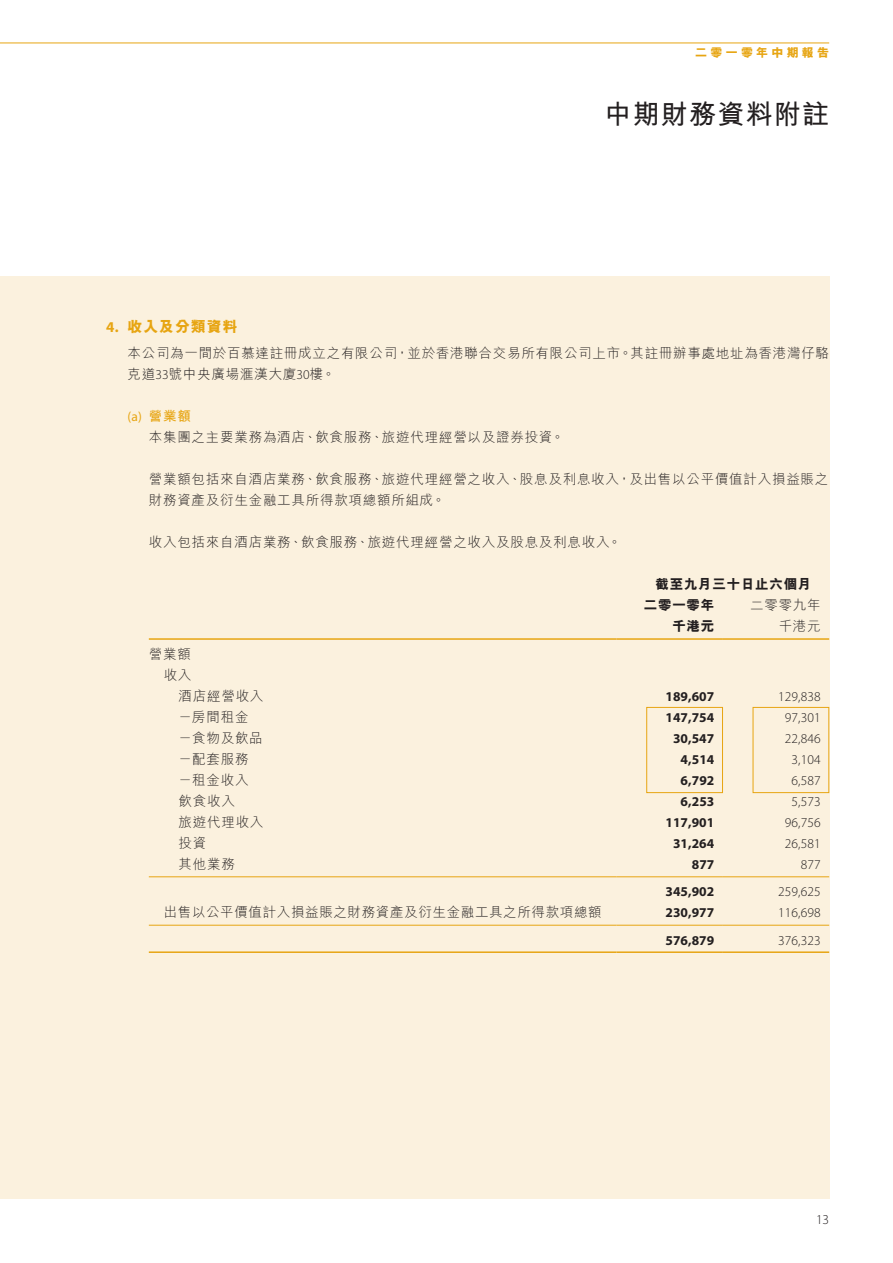
<style>
.page{position:relative;width:893px;height:1263px;background:#fff}
.page>*{position:absolute;margin:0;border:0;box-sizing:border-box;transform-origin:0 0}
.t1{font:700 27px "M Hei HK";letter-spacing:.045em;color:#231f20}
.Heading_1{font:800 15px "M Hei HK";letter-spacing:.055em;color:#e7a512}
.Body_Text{font:300 13.5px/21px "M Hei HK";letter-spacing:.055em;color:#231f20}
.Body_Text-2{font:300 13.5px "Myriad Pro";letter-spacing:.005em;color:#231f20}
.Body_Text-3{font:700 13.5px "Myriad Pro";letter-spacing:.005em;color:#231f20}
.Body_Text-4{font:800 13.5px "M Hei HK";letter-spacing:.055em;color:#231f20}
.Heading_2{font:13.5px "Myriad Pro";color:#e7a512}
.t2{font:800 12px "M Hei HK";letter-spacing:.27em;color:#e7a512}
.s1{font-family:"Myriad Pro";font-weight:700}
.s2{font-family:"Myriad Pro"}
.s3{font-family:"M Hei HK";font-weight:700}
</style>
<div class="page">
<div style="left:0;top:276px;width:829px;height:923px;background:#fbf1de"></div>
<hr style="left:0;top:43px;width:829px;height:1px;background:#e7a512">
<hr style="left:149px;top:638px;width:468px;height:2px;background:#e7a512">
<hr style="left:617px;top:638px;width:106px;height:2px;background:#e7a512">
<hr style="left:723px;top:638px;width:106px;height:2px;background:#e7a512">
<hr style="left:149px;top:876px;width:468px;height:1px;background:#e7a512">
<hr style="left:617px;top:876px;width:106px;height:1px;background:#e7a512">
<hr style="left:723px;top:876px;width:106px;height:1px;background:#e7a512">
<hr style="left:149px;top:925px;width:468px;height:1px;background:#e7a512">
<hr style="left:617px;top:925px;width:106px;height:1px;background:#e7a512">
<hr style="left:723px;top:925px;width:106px;height:1px;background:#e7a512">
<hr style="left:149px;top:951px;width:468px;height:2px;background:#e7a512">
<hr style="left:617px;top:951px;width:106px;height:2px;background:#e7a512">
<hr style="left:723px;top:951px;width:106px;height:2px;background:#e7a512">
<div style="left:753px;top:707px;width:76px;height:86px;border:1px solid #e7a512"></div>
<div style="left:646px;top:707px;width:77px;height:86px;border:1px solid #e7a512"></div>
<p class="t2" style="left:695px;top:46px;width:135px">二零一零年中期報告</p>
<h1 class="t1" style="left:604px;top:94px;width:226px">中期財務資料附註</h1>
<p class="Heading_1" style="left:106px;top:319px;width:133px"><span class="s1">4.</span> 收入及分類資料</p>
<p class="Body_Text" style="left:128px;top:342px;width:703px">本公司為一間於百慕達註冊成立之有限公司，並於香港聯合交易所有限公司上市。其註冊辦事處地址為香港灣仔駱克道<span class="s2">33</span>號中央廣場滙漢大廈<span class="s2">30</span>樓。</p>
<p class="Heading_2" style="left:128px;top:408px;width:65px">(a) <span class="s3">營業額</span></p>
<p class="Body_Text" style="left:149px;top:426px;width:417px">本集團之主要業務為酒店、飲食服務、旅遊代理經營以及證券投資。</p>
<p class="Body_Text" style="left:149px;top:468px;width:681px">營業額包括來自酒店業務、飲食服務、旅遊代理經營之收入、股息及利息收入，及出售以公平價值計入損益賬之財務資產及衍生金融工具所得款項總額所組成。</p>
<p class="Body_Text" style="left:149px;top:531px;width:474px">收入包括來自酒店業務、飲食服務、旅遊代理經營之收入及股息及利息收入。</p>
<p class="Body_Text-4" style="left:655px;top:577px;width:157px">截至九月三十日止六個月</p>
<p class="Body_Text-4" style="left:644px;top:598px;width:72px">二零一零年</p>
<p class="Body_Text" style="left:750px;top:594px;width:72px">二零零九年</p>
<p class="Body_Text-4" style="left:672px;top:619px;width:43px">千港元</p>
<p class="Body_Text" style="left:779px;top:615px;width:44px">千港元</p>
<p class="Body_Text" style="left:149px;top:643px;width:44px">營業額</p>
<p class="Body_Text" style="left:164px;top:664px;width:29px">收入</p>
<p class="Body_Text" style="left:179px;top:685px;width:86px">酒店經營收入</p>
<p class="Body_Text-3" style="left:665px;top:688px;width:50px">189,607</p>
<p class="Body_Text-2" style="left:778px;top:688px;width:44px">129,838</p>
<p class="Body_Text" style="left:179px;top:706px;width:71px">－房間租金</p>
<p class="Body_Text-3" style="left:665px;top:709px;width:50px">147,754</p>
<p class="Body_Text-2" style="left:785px;top:709px;width:37px">97,301</p>
<p class="Body_Text" style="left:179px;top:727px;width:86px">－食物及飲品</p>
<p class="Body_Text-3" style="left:673px;top:730px;width:43px">30,547</p>
<p class="Body_Text-2" style="left:785px;top:730px;width:37px">22,846</p>
<p class="Body_Text" style="left:179px;top:748px;width:71px">－配套服務</p>
<p class="Body_Text-3" style="left:681px;top:751px;width:35px">4,514</p>
<p class="Body_Text-2" style="left:792px;top:751px;width:31px">3,104</p>
<p class="Body_Text" style="left:179px;top:769px;width:71px">－租金收入</p>
<p class="Body_Text-3" style="left:681px;top:772px;width:35px">6,792</p>
<p class="Body_Text-2" style="left:792px;top:772px;width:31px">6,587</p>
<p class="Body_Text" style="left:179px;top:790px;width:58px">飲食收入</p>
<p class="Body_Text-3" style="left:681px;top:793px;width:35px">6,253</p>
<p class="Body_Text-2" style="left:792px;top:793px;width:31px">5,573</p>
<p class="Body_Text" style="left:179px;top:811px;width:86px">旅遊代理收入</p>
<p class="Body_Text-3" style="left:665px;top:814px;width:50px">117,901</p>
<p class="Body_Text-2" style="left:785px;top:814px;width:37px">96,756</p>
<p class="Body_Text" style="left:179px;top:832px;width:29px">投資</p>
<p class="Body_Text-3" style="left:673px;top:835px;width:43px">31,264</p>
<p class="Body_Text-2" style="left:785px;top:835px;width:37px">26,581</p>
<p class="Body_Text" style="left:179px;top:853px;width:58px">其他業務</p>
<p class="Body_Text-3" style="left:692px;top:856px;width:24px">877</p>
<p class="Body_Text-2" style="left:801px;top:856px;width:21px">877</p>
<p class="Body_Text-3" style="left:665px;top:883px;width:50px">345,902</p>
<p class="Body_Text-2" style="left:778px;top:884px;width:44px">259,625</p>
<p class="Body_Text" style="left:164px;top:902px;width:439px">出售以公平價值計入損益賬之財務資產及衍生金融工具之所得款項總額</p>
<p class="Body_Text-3" style="left:665px;top:904px;width:50px">230,977</p>
<p class="Body_Text-2" style="left:778px;top:905px;width:44px">116,698</p>
<p class="Body_Text-3" style="left:665px;top:931px;width:50px">576,879</p>
<p class="Body_Text-2" style="left:778px;top:932px;width:44px">376,323</p>
<p class="Body_Text-2" style="left:816px;top:1212px;width:15px">13</p>
</div>
